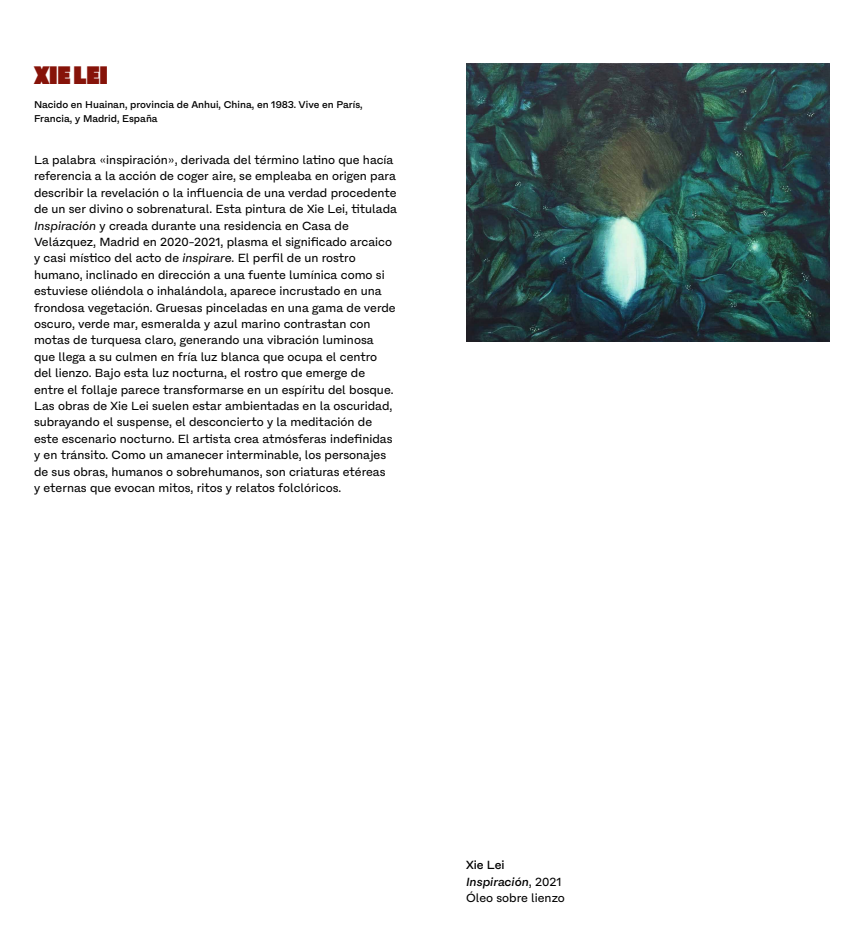
<style>
.page{position:relative;width:864px;height:936px;background:#fff}
.page>*{position:absolute;margin:0;border:0;box-sizing:border-box;transform-origin:0 0}
.t1{font:25.2px "Akkordeon Fourteen";letter-spacing:.01em;color:#861309}
.t2{font:12px/16.4px "Fracktif";color:#000}
.t3{font:500 10px/14px "Fracktif";color:#000}
.s1{font-style:italic}
.s2{font-weight:500}
.s3{font-weight:500;font-style:italic}
</style>
<div class="page">
<img style="left:466px;top:64px;width:364px;height:278px">
<h1 class="t1" style="left:34px;top:61px;width:75px">XIE LEI</h1>
<p class="t3" style="left:34px;top:98px;width:330px">Nacido en Huainan, provincia de Anhui, China, en 1983. Vive en París,<br>Francia, y Madrid, España</p>
<p class="t2" style="left:34px;top:152px;width:365px">La palabra «inspiración», derivada del término latino que hacía referencia a la acción de coger aire, se empleaba en origen para describir la revelación o la influencia de una verdad procedente de un ser divino o sobrenatural. Esta pintura de Xie Lei, titulada <span class="s1">Inspiración</span> y creada durante una residencia en Casa de Velázquez, Madrid en 2020-2021, plasma el significado arcaico y casi místico del acto de <span class="s1">inspirare</span>. El perfil de un rostro humano, inclinado en dirección a una fuente lumínica como si estuviese oliéndola o inhalándola, aparece incrustado en una frondosa vegetación. Gruesas pinceladas en una gama de verde oscuro, verde mar, esmeralda y azul marino contrastan con motas de turquesa claro, generando una vibración luminosa que llega a su culmen en fría luz blanca que ocupa el centro del lienzo. Bajo esta luz nocturna, el rostro que emerge de entre el follaje parece transformarse en un espíritu del bosque.<br>Las obras de Xie Lei suelen estar ambientadas en la oscuridad, subrayando el suspense, el desconcierto y la meditación de este escenario nocturno. El artista crea atmósferas indefinidas y en tránsito. Como un amanecer interminable, los personajes de sus obras, humanos o sobrehumanos, son criaturas etéreas<br>y eternas que evocan mitos, ritos y relatos folclóricos.</p>
<p class="t2" style="left:466px;top:857px;width:100px"><span class="s2">Xie Lei<br></span><span class="s3">Inspiración</span>, 2021<br>Óleo sobre lienzo</p>
</div>
